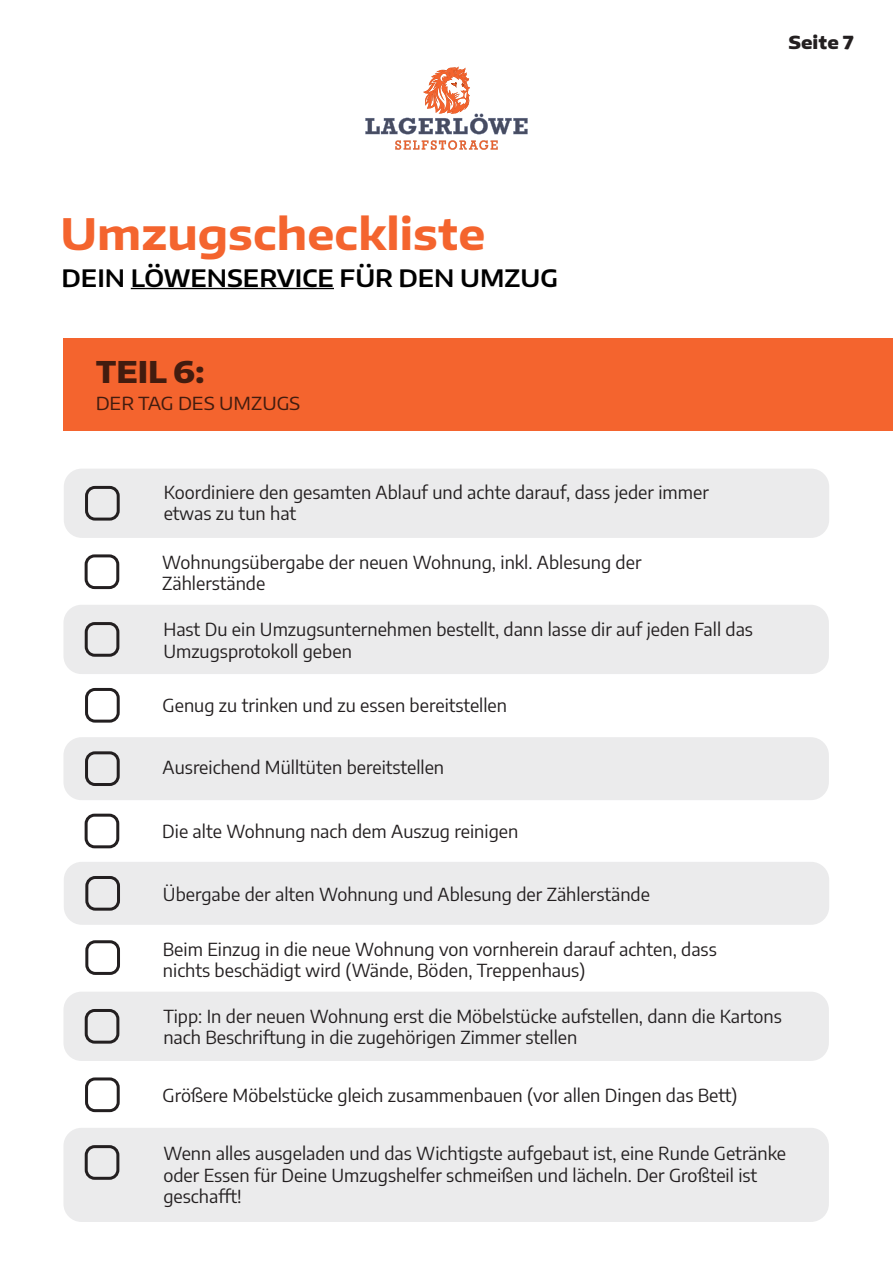
<style>
.page{position:relative;width:893px;height:1263px;background:#fff}
.page>*{position:absolute;margin:0;border:0;box-sizing:border-box;transform-origin:0 0}
.t1{font:700 43.35px "Encode Sans Wide";color:#f4642e}
.t2{font:800 30px "Encode Sans Wide";color:#421c0f}
.t3{font:600 24px "Encode Sans Wide";color:#000}
.t4{font:18px/21.6px "Encode Sans";color:#231f20}
.t5{font:18px "Encode Sans Wide";color:#421c0f}
.t6{font:800 18px "Encode Sans Wide";color:#231f20}
</style>
<div class="page">
<svg style="left:365px;top:66px;width:163px;height:84px"></svg>
<div style="left:64px;top:469px;width:765px;height:69px;background:#ebebec;border-radius:18px"></div>
<div style="left:85px;top:486px;width:35px;height:35px;border:3px solid #231f20;border-radius:9px"></div>
<div style="left:85px;top:554px;width:34px;height:35px;border:3px solid #231f20;border-radius:9px"></div>
<div style="left:63px;top:605px;width:766px;height:69px;background:#ebebec;border-radius:18px"></div>
<div style="left:85px;top:622px;width:34px;height:35px;border:3px solid #231f20;border-radius:9px"></div>
<div style="left:85px;top:688px;width:35px;height:35px;border:3px solid #231f20;border-radius:9px"></div>
<div style="left:63px;top:737px;width:766px;height:63px;background:#ebebec;border-radius:18px"></div>
<div style="left:85px;top:751px;width:35px;height:35px;border:3px solid #231f20;border-radius:9px"></div>
<div style="left:85px;top:814px;width:34px;height:34px;border:3px solid #231f20;border-radius:9px"></div>
<div style="left:64px;top:862px;width:765px;height:63px;background:#ebebec;border-radius:18px"></div>
<div style="left:85px;top:876px;width:35px;height:35px;border:3px solid #231f20;border-radius:9px"></div>
<div style="left:85px;top:940px;width:35px;height:35px;border:3px solid #231f20;border-radius:9px"></div>
<div style="left:63px;top:992px;width:766px;height:69px;background:#ebebec;border-radius:18px"></div>
<div style="left:85px;top:1009px;width:34px;height:35px;border:3px solid #231f20;border-radius:9px"></div>
<div style="left:85px;top:1077px;width:35px;height:35px;border:3px solid #231f20;border-radius:9px"></div>
<div style="left:63px;top:1128px;width:766px;height:94px;background:#ebebec;border-radius:18px"></div>
<div style="left:85px;top:1145px;width:34px;height:35px;border:3px solid #231f20;border-radius:9px"></div>
<div style="left:64px;top:338px;width:829px;height:93px;background:#f4642e"></div>
<hr style="left:131px;top:288px;width:203px;height:1px;background:#000">
<p class="t6" style="left:788px;top:31px;width:67px">Seite 7</p>
<p class="t1" style="left:61px;top:206px;width:426px">Umzugscheckliste</p>
<p class="t3" style="left:62px;top:262px;width:498px">DEIN LÖWENSERVICE FÜR DEN UMZUG</p>
<p class="t2" style="left:96px;top:352px;width:111px">TEIL 6:</p>
<p class="t5" style="left:96px;top:391px;width:206px">DER TAG DES UMZUGS</p>
<p class="t4" style="left:164px;top:480px;width:547px">Koordiniere den gesamten Ablauf und achte darauf, dass jeder immer etwas zu tun hat</p>
<p class="t4" style="left:162px;top:550px;width:481px">Wohnungsübergabe der neuen Wohnung, inkl. Ablesung der</p>
<p class="t4" style="left:162px;top:572px;width:105px">Zählerstände</p>
<p class="t4" style="left:163px;top:617px;width:591px">Hast Du ein Umzugsunternehmen bestellt, dann lasse dir auf jeden Fall das<br>Umzugsprotokoll geben</p>
<p class="t4" style="left:163px;top:694px;width:346px">Genug zu trinken und zu essen bereitstellen</p>
<p class="t4" style="left:163px;top:755px;width:283px">Ausreichend Mülltüten bereitstellen</p>
<p class="t4" style="left:162px;top:819px;width:358px">Die alte Wohnung nach dem Auszug reinigen</p>
<p class="t4" style="left:163px;top:882px;width:489px">Übergabe der alten Wohnung und Ablesung der Zählerstände</p>
<p class="t4" style="left:163px;top:937px;width:555px">Beim Einzug in die neue Wohnung von vornherein darauf achten, dass nichts beschädigt wird (Wände, Böden, Treppenhaus)</p>
<p class="t4" style="left:163px;top:1004px;width:620px">Tipp: In der neuen Wohnung erst die Möbelstücke aufstellen, dann die Kartons nach Beschriftung in die zugehörigen Zimmer stellen</p>
<p class="t4" style="left:163px;top:1084px;width:576px">Größere Möbelstücke gleich zusammenbauen (vor allen Dingen das Bett)</p>
<p class="t4" style="left:163px;top:1142px;width:624px">Wenn alles ausgeladen und das Wichtigste aufgebaut ist, eine Runde Getränke oder Essen für Deine Umzugshelfer schmeißen und lächeln. Der Großteil ist geschafft!</p>
</div>
